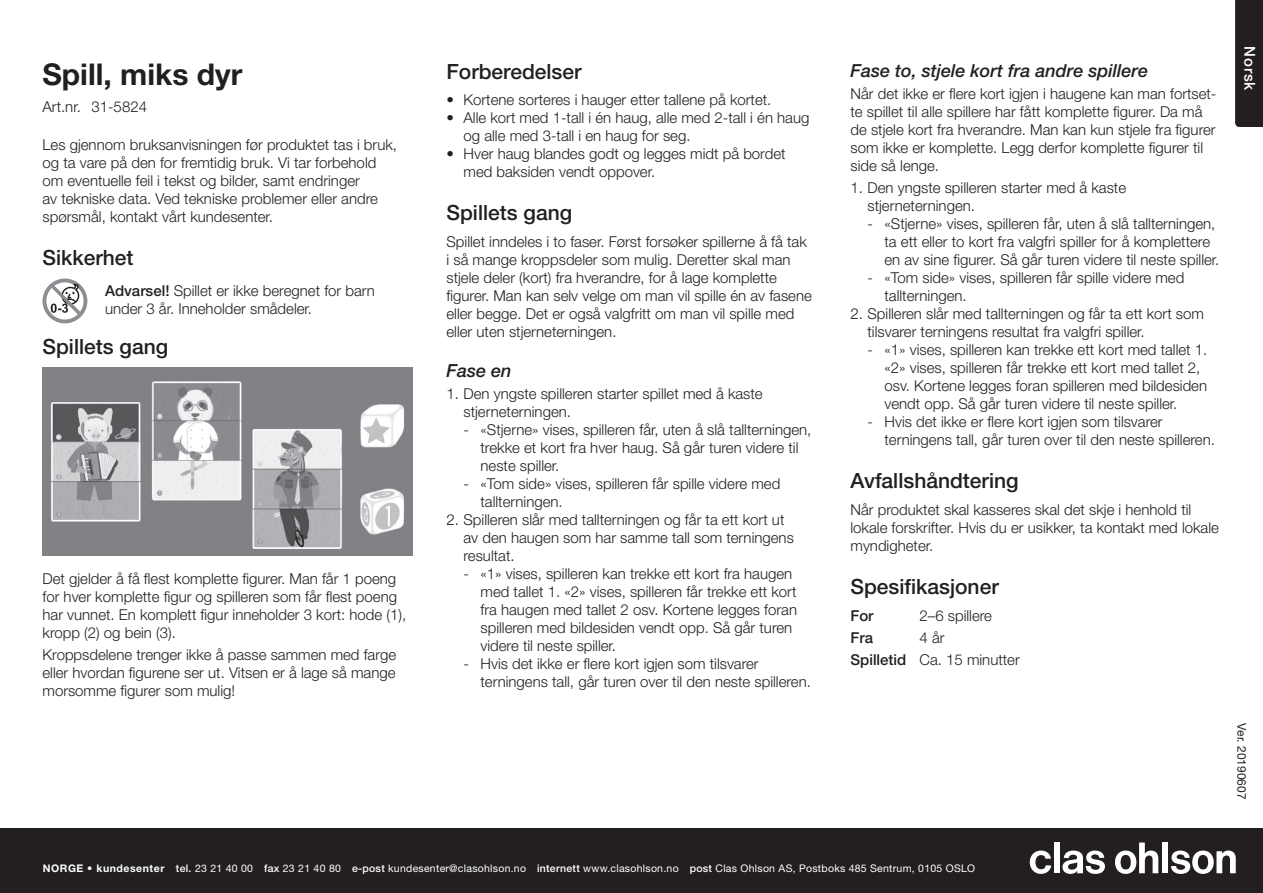
<style>
.page{position:relative;width:1263px;height:893px;background:#fff}
.page>*{position:absolute;margin:0;border:0;box-sizing:border-box;transform-origin:0 0}
.t1{font:700 30px "Helvetica Neue LT Std";color:#231f20}
.t2{font:500 21px "Helvetica Neue LT Std";color:#231f20}
.t3{font:italic 500 18px "Helvetica Neue LT Std";color:#231f20}
.t4{font:300 15px/18px "Helvetica Neue LT Std";color:#231f20}
.t5{font:500 15px "Helvetica Neue LT Std";color:#231f20}
.t6{font:500 15px "Helvetica Neue LT Std";letter-spacing:.05em;color:#fff}
.t7{font:12px "Helvetica Neue LT Std";color:#231f20}
.t8{font:10.5px "Helvetica Neue LT Std";letter-spacing:.025em;color:#fff}
.s1{font-weight:500}
.s2{font-weight:700}
</style>
<div class="page">
<div style="left:0;top:828px;width:1263px;height:65px;background:#231f20"></div>
<svg style="left:1030px;top:850px;width:21px;height:24px"></svg>
<div style="left:1054px;top:842px;width:5px;height:31px;background:#fff"></div>
<svg style="left:1062px;top:850px;width:43px;height:24px"></svg>
<svg style="left:1115px;top:842px;width:43px;height:32px"></svg>
<div style="left:1162px;top:842px;width:6px;height:31px;background:#fff"></div>
<svg style="left:1171px;top:850px;width:65px;height:24px"></svg>
<div style="left:1235px;top:0;width:28px;height:127px;background:#231f20"></div>
<svg style="left:43px;top:279px;width:44px;height:44px"></svg>
<img style="left:43px;top:368px;width:369px;height:187px">
<h1 class="t1" style="left:43px;top:56px;width:201px">Spill, miks dyr</h1>
<p class="t4" style="left:43px;top:97px;width:106px">Art.nr. 31-5824</p>
<p class="t4" style="left:43px;top:135px;width:356px">Les gjennom bruksanvisningen før produktet tas i bruk, og ta vare på den for fremtidig bruk. Vi tar forbehold om eventuelle feil i tekst og bilder, samt endringer<br>av tekniske data. Ved tekniske problemer eller andre spørsmål, kontakt vårt kundesenter.</p>
<h2 class="t2" style="left:43px;top:245px;width:93px">Sikkerhet</h2>
<p class="t4" style="left:105px;top:281px;width:271px"><span class="s1">Advarsel!</span> Spillet er ikke beregnet for barn under 3 år. Inneholder smådeler.</p>
<h2 class="t2" style="left:43px;top:334px;width:127px">Spillets gang</h2>
<p class="t4" style="left:43px;top:569px;width:365px">Det gjelder å få flest komplette figurer. Man får 1 poeng for hver komplette figur og spilleren som får flest poeng har vunnet. En komplett figur inneholder 3 kort: hode (1), kropp (2) og bein (3).</p>
<p class="t4" style="left:43px;top:645px;width:355px;text-align:justify">Kroppsdelene trenger ikke å passe sammen med farge eller hvordan figurene ser ut. Vitsen er å lage så mange morsomme figurer som mulig!</p>
<h2 class="t2" style="left:446px;top:59px;width:137px">Forberedelser</h2>
<p class="t4" style="left:446px;top:91px;width:326px">• Kortene sorteres i hauger etter tallene på kortet.</p>
<p class="t4" style="left:463px;top:109px;width:347px;text-indent:-17px">• Alle kort med 1-tall i én haug, alle med 2-tall i én haug og alle med 3-tall i en haug for seg.</p>
<p class="t4" style="left:463px;top:145px;width:324px;text-indent:-17px">• Hver haug blandes godt og legges midt på bordet med baksiden vendt oppover.</p>
<h2 class="t2" style="left:446px;top:200px;width:127px">Spillets gang</h2>
<p class="t4" style="left:446px;top:232px;width:367px">Spillet inndeles i to faser. Først forsøker spillerne å få tak i så mange kroppsdeler som mulig. Deretter skal man stjele deler (kort) fra hverandre, for å lage komplette figurer. Man kan selv velge om man vil spille én av fasene eller begge. Det er også valgfritt om man vil spille med eller uten stjerneterningen.</p>
<p class="t3" style="left:446px;top:360px;width:67px">Fase en</p>
<p class="t4" style="left:463px;top:384px;width:301px;text-indent:-17px">1. Den yngste spilleren starter spillet med å kaste stjerneterningen.</p>
<p class="t4" style="left:480px;top:420px;width:332px;text-indent:-17px">- «Stjerne» vises, spilleren får, uten å slå tallterningen, trekke et kort fra hver haug. Så går turen videre til neste spiller.</p>
<p class="t4" style="left:480px;top:474px;width:301px;text-indent:-17px">- «Tom side» vises, spilleren får spille videre med tallterningen.</p>
<p class="t4" style="left:463px;top:510px;width:332px;text-indent:-17px">2. Spilleren slår med tallterningen og får ta ett kort ut av den haugen som har samme tall som terningens resultat.</p>
<p class="t4" style="left:480px;top:564px;width:318px;text-indent:-17px">- «1» vises, spilleren kan trekke ett kort fra haugen med tallet 1. «2» vises, spilleren får trekke ett kort fra haugen med tallet 2 osv. Kortene legges foran spilleren med bildesiden vendt opp. Så går turen videre til neste spiller.</p>
<p class="t4" style="left:480px;top:654px;width:332px;text-indent:-17px">- Hvis det ikke er flere kort igjen som tilsvarer terningens tall, går turen over til den neste spilleren.</p>
<p class="t3" style="left:850px;top:60px;width:299px">Fase to, stjele kort fra andre spillere</p>
<p class="t4" style="left:850px;top:84px;width:367px">Når det ikke er flere kort igjen i haugene kan man fortset&shy;te spillet til alle spillere har fått komplette figurer. Da må de stjele kort fra hverandre. Man kan kun stjele fra figurer som ikke er komplette. Legg derfor komplette figurer til side så lenge.</p>
<p class="t4" style="left:867px;top:178px;width:260px;text-indent:-17px">1. Den yngste spilleren starter med å kaste stjerneterningen.</p>
<p class="t4" style="left:884px;top:214px;width:336px;text-indent:-17px">- «Stjerne» vises, spilleren får, uten å slå tallterningen, ta ett eller to kort fra valgfri spiller for å komplettere en av sine figurer. Så går turen videre til neste spiller.</p>
<p class="t4" style="left:884px;top:268px;width:301px;text-indent:-17px">- «Tom side» vises, spilleren får spille videre med tallterningen.</p>
<p class="t4" style="left:867px;top:304px;width:338px;text-indent:-17px">2. Spilleren slår med tallterningen og får ta ett kort som tilsvarer terningens resultat fra valgfri spiller.</p>
<p class="t4" style="left:884px;top:340px;width:324px;text-indent:-17px">- «1» vises, spilleren kan trekke ett kort med tallet 1. «2» vises, spilleren får trekke ett kort med tallet 2, osv. Kortene legges foran spilleren med bildesiden vendt opp. Så går turen videre til neste spiller.</p>
<p class="t4" style="left:884px;top:412px;width:332px;text-indent:-17px">- Hvis det ikke er flere kort igjen som tilsvarer terningens tall, går turen over til den neste spilleren.</p>
<h2 class="t2" style="left:850px;top:468px;width:170px">Avfallshåndtering</h2>
<p class="t4" style="left:850px;top:500px;width:370px">Når produktet skal kasseres skal det skje i henhold til lokale forskrifter. Hvis du er usikker, ta kontakt med lokale myndigheter.</p>
<h2 class="t2" style="left:850px;top:574px;width:150px">Spesifikasjoner</h2>
<p class="t5" style="left:850px;top:606px;width:25px">For</p>
<p class="t4" style="left:919px;top:606px;width:74px">2–6 spillere</p>
<p class="t5" style="left:850px;top:629px;width:24px">Fra</p>
<p class="t4" style="left:850px;top:626px;width:171px;line-height:22.2px;text-align:center">4 år<br><span class="s1">Spilletid</span> Ca. 15 minutter</p>
<p class="t6" style="left:1258px;top:46px;width:45px;rotate:90deg">Norsk</p>
<p class="t7" style="left:1249px;top:723px;width:78px;rotate:90deg">Ver. 20190607</p>
<p class="t8" style="left:43px;top:862px;width:934px"><span class="s2">NORGE • kundesenter</span> <span class="s1">tel.</span> 23 21 40 00 <span class="s1">fax</span> 23 21 40 80 <span class="s1">e-post</span> kundesenter@clasohlson.no <span class="s1">internett</span> www.clasohlson.no <span class="s1">post</span> Clas Ohlson AS, Postboks 485 Sentrum, 0105 OSLO</p>
</div>
